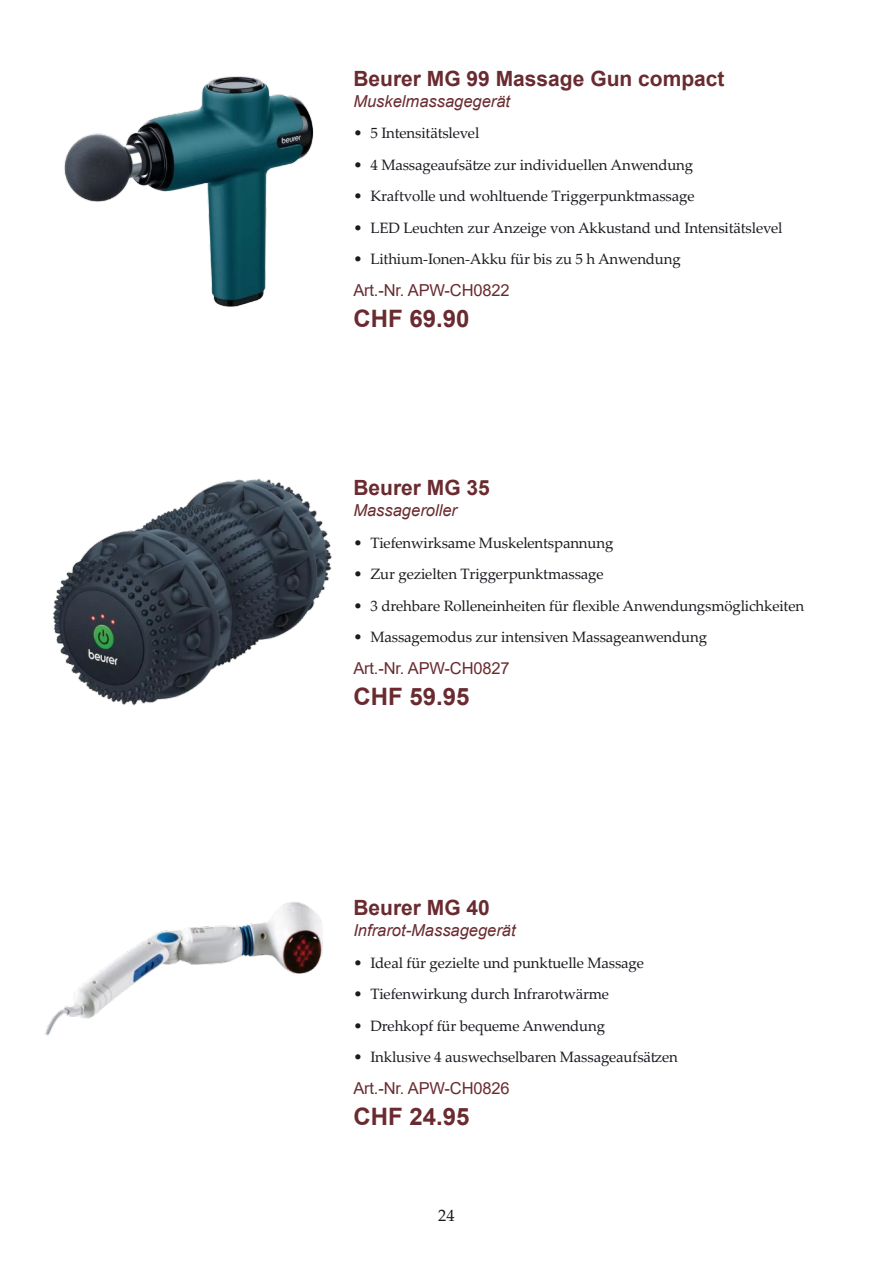
<style>
.page{position:relative;width:893px;height:1263px;background:#fff}
.page>*{position:absolute;margin:0;border:0;box-sizing:border-box;transform-origin:0 0}
.Preis_Beschreibung{font:700 24px "Arial";color:#6a2b30}
.Titel_beschreibung{font:700 21px "Arial";color:#6a2b30}
.Artikelnummer{font:16.5px "Arial";letter-spacing:-.01em;color:#6a2b30}
.Untertitel_Beschreibung{font:italic 16.5px "Arial";color:#6a2b30}
.t1{font:16.5px "Palatino Linotype";color:#191b20}
.t2{font:15px "Palatino Linotype";letter-spacing:-.01em;color:#191b20}
</style>
<div class="page">
<img style="left:45px;top:902px;width:278px;height:134px">
<img style="left:52px;top:478px;width:280px;height:228px">
<img style="left:64px;top:76px;width:250px;height:231px">
<p class="Titel_beschreibung" style="left:353px;top:63px;width:373px">Beurer MG 99 Massage Gun compact</p>
<p class="Untertitel_Beschreibung" style="left:353px;top:90px;width:158px">Muskelmassagegerät</p>
<p class="t2" style="left:353px;top:122px;width:127px">• 5 Intensitätslevel</p>
<p class="t2" style="left:353px;top:154px;width:341px">• 4 Massageaufsätze zur individuellen Anwendung</p>
<p class="t2" style="left:353px;top:185px;width:343px">• Kraftvolle und wohltuende Triggerpunktmassage</p>
<p class="t2" style="left:353px;top:217px;width:431px">• LED Leuchten zur Anzeige von Akkustand und Intensitätslevel</p>
<p class="t2" style="left:353px;top:248px;width:329px">• Lithium-Ionen-Akku für bis zu 5 h Anwendung</p>
<p class="Artikelnummer" style="left:353px;top:278px;width:158px">Art.-Nr. APW-CH0822</p>
<p class="Preis_Beschreibung" style="left:353px;top:302px;width:118px">CHF 69.90</p>
<p class="Titel_beschreibung" style="left:353px;top:473px;width:138px">Beurer MG 35</p>
<p class="Untertitel_Beschreibung" style="left:353px;top:500px;width:105px">Massageroller</p>
<p class="t2" style="left:353px;top:532px;width:261px">• Tiefenwirksame Muskelentspannung</p>
<p class="t2" style="left:353px;top:563px;width:252px">• Zur gezielten Triggerpunktmassage</p>
<p class="t2" style="left:353px;top:595px;width:452px">• 3 drehbare Rolleneinheiten für flexible Anwendungsmöglichkeiten</p>
<p class="t2" style="left:353px;top:626px;width:355px">• Massagemodus zur intensiven Massageanwendung</p>
<p class="Artikelnummer" style="left:353px;top:656px;width:158px">Art.-Nr. APW-CH0827</p>
<p class="Preis_Beschreibung" style="left:353px;top:680px;width:118px">CHF 59.95</p>
<p class="Titel_beschreibung" style="left:353px;top:893px;width:138px">Beurer MG 40</p>
<p class="Untertitel_Beschreibung" style="left:353px;top:920px;width:164px">Infrarot-Massagegerät</p>
<p class="t2" style="left:353px;top:952px;width:292px">• Ideal für gezielte und punktuelle Massage</p>
<p class="t2" style="left:353px;top:983px;width:257px">• Tiefenwirkung durch Infrarotwärme</p>
<p class="t2" style="left:353px;top:1015px;width:253px">• Drehkopf für bequeme Anwendung</p>
<p class="t2" style="left:353px;top:1046px;width:326px">• Inklusive 4 auswechselbaren Massageaufsätzen</p>
<p class="Artikelnummer" style="left:353px;top:1076px;width:158px">Art.-Nr. APW-CH0826</p>
<p class="Preis_Beschreibung" style="left:353px;top:1100px;width:118px">CHF 24.95</p>
<p class="t1" style="left:438px;top:1204px;width:18px">24</p>
</div>
